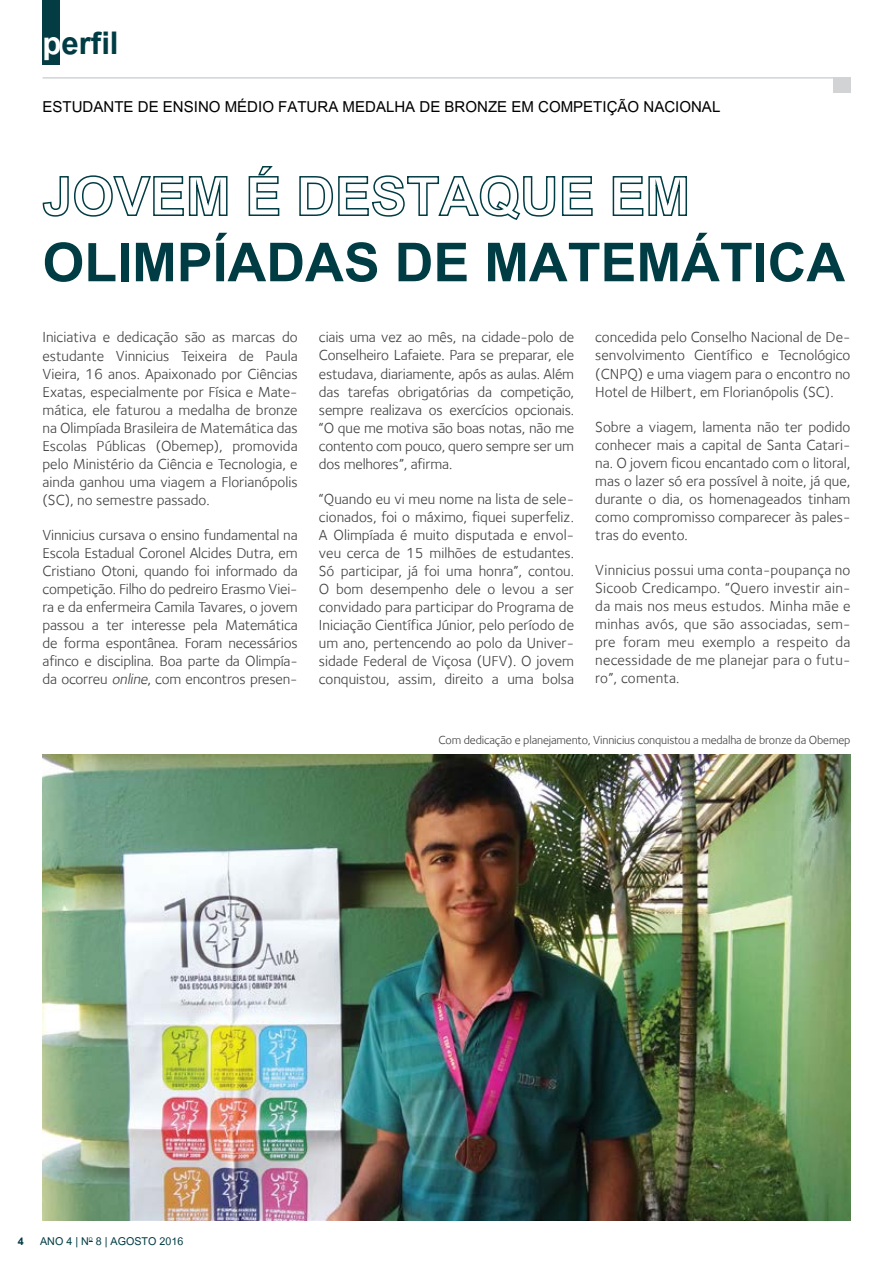
<style>
.page{position:relative;width:893px;height:1263px;background:#fff}
.page>*{position:absolute;margin:0;border:0;box-sizing:border-box;transform-origin:0 0}
.t1{font:700 75px "Utsaah";color:#003c44}
.t2{font:700 43.5px "Utsaah";color:#003c44}
.t3{font:21px "Utsaah";color:#000}
.t4{font:15px/18px "Foundry Sterling";color:#414042;text-align:justify}
.t5{font:15px "Utsaah";color:#003c44}
.t6{font:700 15px "Utsaah";color:#003c44}
.t7{font:12px "Foundry Sterling";letter-spacing:-.01em;color:#414042}
.s1{color:#fff}
.s2{font-style:italic}
</style>
<div class="page">
<svg style="left:42px;top:175px;width:186px;height:42px"></svg>
<svg style="left:248px;top:166px;width:32px;height:50px"></svg>
<svg style="left:299px;top:175px;width:294px;height:45px"></svg>
<svg style="left:612px;top:176px;width:75px;height:40px"></svg>
<hr style="left:43px;top:77px;width:807px;height:2px;background:#d1d3d4">
<div style="left:833px;top:77px;width:17px;height:16px;background:#d1d3d4"></div>
<div style="left:43px;top:0;width:17px;height:65px;background:#033d43"></div>
<img style="left:43px;top:755px;width:807px;height:465px">
<h2 class="t2" style="left:43px;top:22px;width:78px"><span class="s1">p</span>erfil</h2>
<h3 class="t3" style="left:43px;top:97px;width:679px">Estudante de Ensino Médio fatura medalha de bronze em competição nacional</h3>
<h1 class="t1" style="left:43px;top:226px;width:804px">Olimpíadas de Matemática</h1>
<p class="t4" style="left:43px;top:328px;width:257px">Iniciativa e dedicação são as marcas do estudante Vinnicius Teixeira de Paula Vieira, 16 anos. Apaixonado por Ciências Exatas, especialmente por Física e Mate&shy;mática, ele faturou a medalha de bronze na Olimpíada Brasileira de Matemática das Escolas Públicas (Obemep), promovida pelo M inistério da Ciência e Tecnologia, e ainda ganhou uma viagem a Florianópolis (SC), no semestre passado.</p>
<p class="t4" style="left:43px;top:525px;width:257px">Vinnicius cursava o ensino fundamental na Escola Estadual Coronel Alcides Dutra, em Cristiano Otoni, quando foi informado da competição. Filho do pedreiro Erasmo Viei&shy;ra e da enfermeira Camila Tavares, o jovem passou a ter interesse pela Matemática de forma espontânea. Foram necessários afinco e disciplina. Boa parte da Olimpía&shy;da ocorreu <span class="s2">online</span>, com encontros presen-</p>
<p class="t4" style="left:319px;top:328px;width:257px">ciais uma vez ao mês, na cidade-polo de Conselheiro Lafaiete. Para se preparar, ele estudava, diariamente, após as aulas. Além das tarefas obrigatórias da competição, sempre realizava os exercícios opcionais. “O que me motiva são boas notas, não me contento com pouco, quero sempre ser um dos melhores”, afirma.</p>
<p class="t4" style="left:319px;top:489px;width:257px">“Quando eu vi meu nome na lista de sele&shy;cionados, foi o máximo, fiquei superfeliz.<br>A Olimpíada é muito disputada e envol&shy;veu cerca de 15 milhões de estudantes.<br>Só participar, já foi uma honra”, contou.<br>O bom desempenho dele o levou a ser convidado para participar do Programa de Iniciação Científica Júnior, pelo período de um ano, pertencendo ao polo da Univer&shy;sidade Federal de Viçosa (UFV). O jovem conquistou, assim, direito a uma bolsa</p>
<p class="t4" style="left:595px;top:328px;width:257px">concedida pelo Conselho Nacional de De&shy;senvolvimento Científico e Tecnológico (CN PQ) e uma viagem para o encontro no Hotel de Hilbert, em Florianópolis (SC).</p>
<p class="t4" style="left:595px;top:417px;width:257px">Sobre a viagem, lamenta não ter podido conhecer mais a capital de Santa Catari&shy;na. O jovem ficou encantado com o litoral, mas o lazer só era possível à noite, já que, durante o dia, os homenageados tinham como compromisso comparecer às pales&shy;tras do evento.</p>
<p class="t4" style="left:595px;top:560px;width:257px">Vinnicius possui uma conta-poupança no Sicoob Credicampo. “Quero investir ain&shy;da mais nos meus estudos. M inha mãe e minhas avós, que são associadas, sem&shy;pre foram meu exemplo a respeito da necessidade de me planejar para o futu&shy;ro”, comenta.</p>
<p class="t7" style="left:439px;top:733px;width:413px">Com dedicação e planejamento, Vinnicius conquistou a medalha de bronze da Obemep</p>
<p class="t6" style="left:18px;top:1234px;width:7px">4</p>
<p class="t5" style="left:40px;top:1234px;width:145px">ano 4 | n<sup>o</sup> 8 | agosto 2016</p>
</div>
